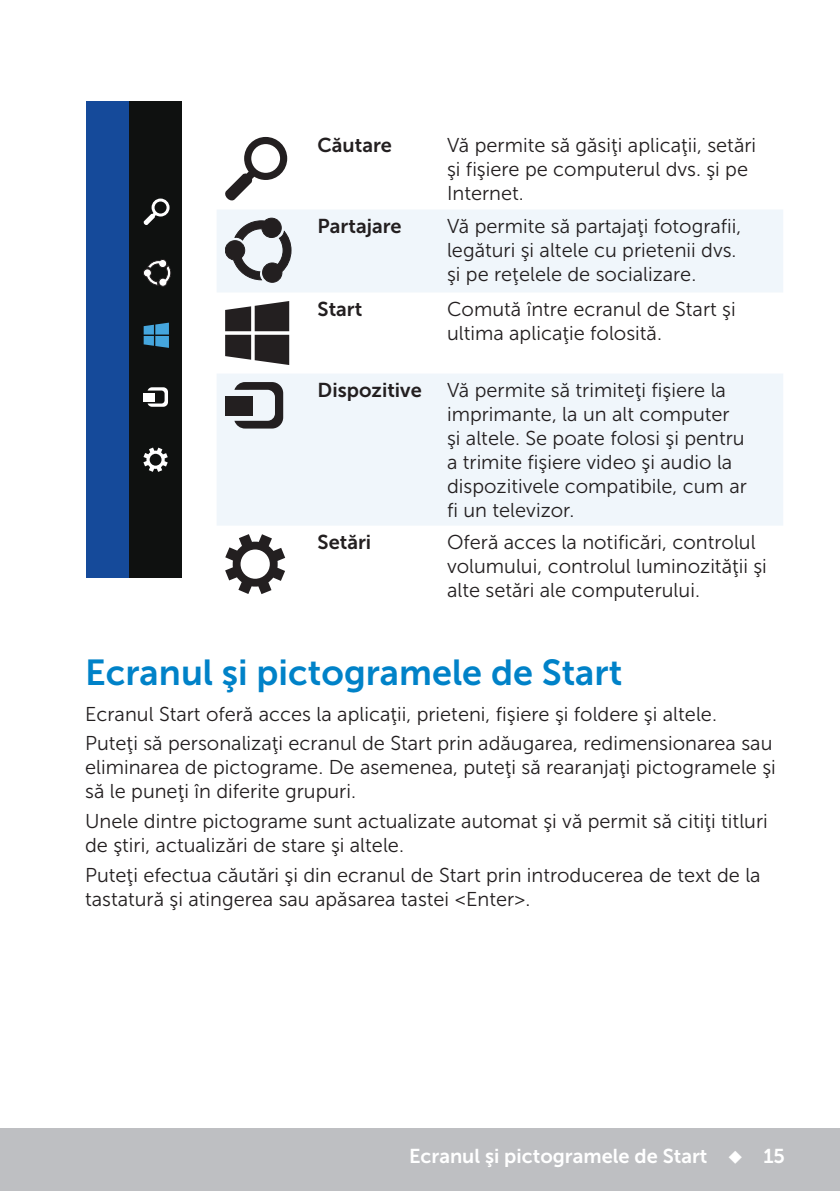
<style>
.page{position:relative;width:840px;height:1191px;background:#fff}
.page>*{position:absolute;margin:0;border:0;box-sizing:border-box;transform-origin:0 0}
.t1{font:36px "Museo Sans For Dell 700";color:#0082c8}
.t2{font:20px/24px "Museo Sans For Dell 300";color:#231f20}
.t3{font:20px "Museo Sans For Dell 700";color:#231f20}
.t4{font:20px "Museo Sans For Dell 700";color:#fff}
</style>
<div class="page">
<div style="left:0;top:1128px;width:839px;height:63px;background:#bebfc2"></div>
<svg style="left:217px;top:210px;width:565px;height:315px;fill:#f0f6fb"></svg>
<svg style="left:225px;top:137px;width:62px;height:63px"></svg>
<svg style="left:225px;top:218px;width:66px;height:64px"></svg>
<svg style="left:225px;top:301px;width:64px;height:64px"></svg>
<div style="left:225px;top:395px;width:27px;height:20px;background:#231f20"></div>
<svg style="left:234px;top:382px;width:49px;height:46px"></svg>
<svg style="left:225px;top:534px;width:60px;height:60px"></svg>
<div style="left:86px;top:101px;width:43px;height:476px;background:#154a9a"></div>
<div style="left:129px;top:101px;width:53px;height:476px;background:#0f1110"></div>
<div style="left:144px;top:393px;width:11px;height:8px;background:#fff"></div>
<svg style="left:147px;top:387px;width:21px;height:20px"></svg>
<svg style="left:143px;top:198px;width:26px;height:27px"></svg>
<svg style="left:143px;top:447px;width:25px;height:25px"></svg>
<svg style="left:143px;top:259px;width:28px;height:27px"></svg>
<svg style="left:144px;top:323px;width:25px;height:25px"></svg>
<p class="t3" style="left:317px;top:134px;width:76px">Căutare</p>
<p class="t2" style="left:447px;top:133px;width:310px">Vă permite să găsiţi aplicaţii, setări şi fişiere pe computerul dvs. şi pe<br>Internet.</p>
<p class="t3" style="left:317px;top:215px;width:85px">Partajare</p>
<p class="t2" style="left:447px;top:214px;width:296px">Vă permite să partajaţi fotografii, legături şi altele cu prietenii dvs. şi pe reţelele de socializare.</p>
<p class="t3" style="left:317px;top:298px;width:46px">Start</p>
<p class="t2" style="left:447px;top:297px;width:290px">Comută între ecranul de Start şi ultima aplicaţie folosită.</p>
<p class="t3" style="left:317px;top:379px;width:106px">Dispozitive</p>
<p class="t2" style="left:447px;top:378px;width:301px">Vă permite să trimiteţi fişiere la imprimante, la un alt computer şi altele. Se poate folosi şi pentru a trimite fişiere video şi audio la dispozitivele compatibile, cum ar fi un televizor.</p>
<p class="t3" style="left:317px;top:531px;width:55px">Setări</p>
<p class="t2" style="left:447px;top:530px;width:321px">Oferă acces la notificări, controlul volumului, controlul luminozităţii şi alte setări ale computerului.</p>
<h1 class="t1" style="left:85px;top:653px;width:538px">Ecranul şi pictogramele de Start</h1>
<p class="t2" style="left:85px;top:699px;width:688px;line-height:29.6px">Ecranul Start oferă acces la aplicaţii, prieteni, fişiere şi foldere şi altele.<br>Puteţi să personalizaţi ecranul de Start prin adăugarea, redimensionarea sau</p>
<p class="t2" style="left:85px;top:755px;width:692px">eliminarea de pictograme. De asemenea, puteţi să rearanjaţi pictogramele şi să le puneţi în diferite grupuri.</p>
<p class="t2" style="left:85px;top:809px;width:683px">Unele dintre pictograme sunt actualizate automat şi vă permit să citiţi titluri de ştiri, actualizări de stare şi altele.</p>
<p class="t2" style="left:85px;top:863px;width:676px">Puteţi efectua căutări şi din ecranul de Start prin introducerea de text de la tastatură şi atingerea sau apăsarea tastei &lt;Enter&gt;.</p>
<p class="t4" style="left:409px;top:1144px;width:377px">Ecranul şi pictogramele de Start ◆ 15</p>
</div>
